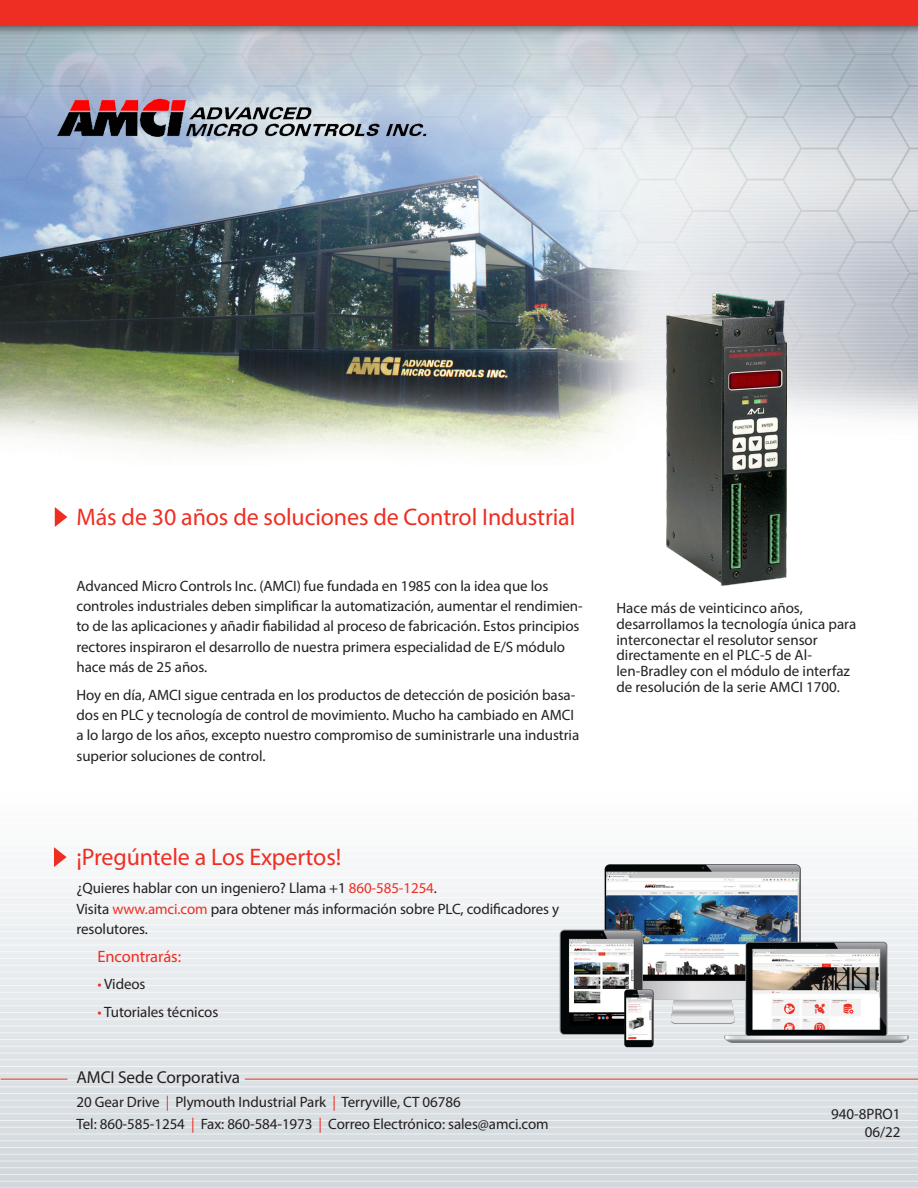
<style>
.page{position:relative;width:918px;height:1188px;background:#fff}
.page>*{position:absolute;margin:0;border:0;box-sizing:border-box;transform-origin:0 0}
.Body_Copy{font:24px "Myriad Pro";letter-spacing:-.005em;color:#ee2e22}
.Applications_Head{font:24px "Myriad Pro";letter-spacing:-.005em;color:#ee2e22}
.Body_Copy-2{font:17.25px "Myriad Pro";letter-spacing:-.005em;color:#231f20}
.Body_Copy-3{font:16.5px "Myriad Pro";letter-spacing:-.005em;color:#ee2e22}
.Body_Copy-4{font:15px/20.2px "Myriad Pro";letter-spacing:-.005em;color:#231f20}
.s1{color:#ee2e22}
</style>
<div class="page">
<img style="left:1px;top:37px;width:917px;height:490px">
<svg style="left:0;top:867px;width:918px;height:320px;background:#e0e4e7"></svg>
<hr style="left:0;top:1181px;width:918px;height:1px;background:#fff">
<hr style="left:0;top:1174px;width:918px;height:1px;background:#fff">
<hr style="left:0;top:1167px;width:918px;height:1px;background:#fff">
<hr style="left:0;top:1161px;width:918px;height:1px;background:#fff">
<hr style="left:0;top:1154px;width:918px;height:1px;background:#fff">
<hr style="left:0;top:1147px;width:918px;height:1px;background:#fff">
<hr style="left:0;top:1140px;width:918px;height:1px;background:#fff">
<hr style="left:0;top:1134px;width:918px;height:1px;background:#fff">
<hr style="left:0;top:1127px;width:918px;height:1px;background:#fff">
<hr style="left:0;top:1120px;width:918px;height:1px;background:#fff">
<hr style="left:0;top:1113px;width:918px;height:1px;background:#fff">
<hr style="left:0;top:1107px;width:918px;height:1px;background:#fff">
<hr style="left:0;top:1100px;width:918px;height:1px;background:#fff">
<hr style="left:0;top:1093px;width:918px;height:1px;background:#fff">
<hr style="left:0;top:1086px;width:918px;height:1px;background:#fff">
<hr style="left:0;top:1080px;width:918px;height:1px;background:#fff">
<hr style="left:0;top:1073px;width:918px;height:1px;background:#fff">
<hr style="left:0;top:1066px;width:918px;height:1px;background:#fff">
<hr style="left:0;top:1059px;width:918px;height:1px;background:#fff">
<hr style="left:0;top:1053px;width:918px;height:1px;background:#fff">
<hr style="left:0;top:1046px;width:918px;height:1px;background:#fff">
<hr style="left:0;top:1039px;width:918px;height:1px;background:#fff">
<hr style="left:0;top:1032px;width:918px;height:1px;background:#fff">
<hr style="left:0;top:1026px;width:918px;height:1px;background:#fff">
<hr style="left:0;top:1019px;width:918px;height:1px;background:#fff">
<hr style="left:0;top:1012px;width:918px;height:1px;background:#fff">
<hr style="left:0;top:1005px;width:918px;height:1px;background:#fff">
<hr style="left:0;top:999px;width:918px;height:1px;background:#fff">
<hr style="left:0;top:992px;width:918px;height:1px;background:#fff">
<hr style="left:0;top:985px;width:918px;height:1px;background:#fff">
<hr style="left:0;top:978px;width:918px;height:1px;background:#fff">
<hr style="left:0;top:972px;width:918px;height:1px;background:#fff">
<hr style="left:0;top:965px;width:918px;height:1px;background:#fff">
<hr style="left:0;top:958px;width:918px;height:1px;background:#fff">
<hr style="left:0;top:951px;width:918px;height:1px;background:#fff">
<hr style="left:0;top:945px;width:918px;height:1px;background:#fff">
<hr style="left:0;top:938px;width:918px;height:1px;background:#fff">
<hr style="left:0;top:931px;width:918px;height:1px;background:#fff">
<hr style="left:0;top:924px;width:918px;height:1px;background:#fff">
<hr style="left:0;top:918px;width:918px;height:1px;background:#fff">
<hr style="left:0;top:911px;width:918px;height:1px;background:#fff">
<hr style="left:0;top:904px;width:918px;height:1px;background:#fff">
<hr style="left:0;top:897px;width:918px;height:1px;background:#fff">
<hr style="left:0;top:891px;width:918px;height:1px;background:#fff">
<hr style="left:0;top:884px;width:918px;height:1px;background:#fff">
<hr style="left:0;top:877px;width:918px;height:1px;background:#fff">
<hr style="left:0;top:870px;width:918px;height:1px;background:#fff">
<div style="left:0;top:0;width:918px;height:37px;background:#231f20;opacity:.55"></div>
<div style="left:0;top:0;width:918px;height:26px;background:#ee2e22"></div>
<hr style="left:1px;top:1079px;width:67px;height:1px;background:#ee2e22">
<hr style="left:245px;top:1079px;width:673px;height:1px;background:#ee2e22">
<svg style="left:55px;top:507px;width:12px;height:20px"></svg>
<svg style="left:54px;top:847px;width:13px;height:20px"></svg>
<img style="left:666px;top:275px;width:121px;height:311px">
<img style="left:548px;top:864px;width:369px;height:202px">
<img style="left:55px;top:96px;width:375px;height:43px">
<p class="Body_Copy" style="left:77px;top:502px;width:500px">Más de 30 años de soluciones de Control Industrial</p>
<p class="Body_Copy-4" style="left:77px;top:576px;width:508px">Advanced Micro Controls Inc. (AMCI) fue fundada en 1985 con la idea que los controles industriales deben simplificar la automatización, aumentar el rendimien&shy;to de las aplicaciones y añadir fiabilidad al proceso de fabricación. Estos principios rectores inspiraron el desarrollo de nuestra primera especialidad de E/S módulo hace más de 25 años.</p>
<p class="Body_Copy-4" style="left:77px;top:685px;width:504px">Hoy en día, AMCI sigue centrada en los productos de detección de posición basa&shy;dos en PLC y tecnología de control de movimiento. Mucho ha cambiado en AMCI a lo largo de los años, excepto nuestro compromiso de suministrarle una industria superior soluciones de control.</p>
<p class="Applications_Head" style="left:77px;top:842px;width:266px">¡Pregúntele a Los Expertos!</p>
<p class="Body_Copy-4" style="left:77px;top:878px;width:484px">¿Quieres hablar con un ingeniero? Llama +1 <span class="s1">860-585-1254</span>.<br>Visita <span class="s1">www.amci.com</span> para obtener más información sobre PLC, codificadores y resolutores.</p>
<p class="Body_Copy-3" style="left:98px;top:946px;width:85px">Encontrarás:</p>
<p class="Body_Copy-4" style="left:98px;top:974px;width:50px"><span class="s1">•</span> Videos</p>
<p class="Body_Copy-4" style="left:98px;top:1001px;width:122px"><span class="s1">•</span> Tutoriales técnicos</p>
<p class="Body_Copy-2" style="left:77px;top:1067px;width:165px">AMCI Sede Corporativa</p>
<p class="Body_Copy-4" style="left:77px;top:1091px;width:386px">20 Gear Drive <span class="s1">|</span> Plymouth Industrial Park <span class="s1">|</span> Terryville, CT 06786</p>
<p class="Body_Copy-4" style="left:77px;top:1113px;width:474px">Tel: 860-585-1254 <span class="s1">|</span> Fax: 860-584-1973 <span class="s1">|</span> Correo Electrónico: sales@amci.com</p>
<p class="Body_Copy-4" style="left:616px;top:598px;width:188px">Hace más de veinticinco años,</p>
<p class="Body_Copy-4" style="left:616px;top:616px;width:241px;line-height:15.8px">desarrollamos la tecnología única para interconectar el resolutor sensor</p>
<p class="Body_Copy-4" style="left:616px;top:647px;width:235px;line-height:15.8px">directamente en el PLC-5 de Al&shy;len-Bradley con el módulo de interfaz de resolución de la serie AMCI 1700.</p>
<p class="Body_Copy-4" style="left:831px;top:1103px;width:71px">940-8PRO1</p>
<p class="Body_Copy-4" style="left:865px;top:1121px;width:37px">06/22</p>
</div>
